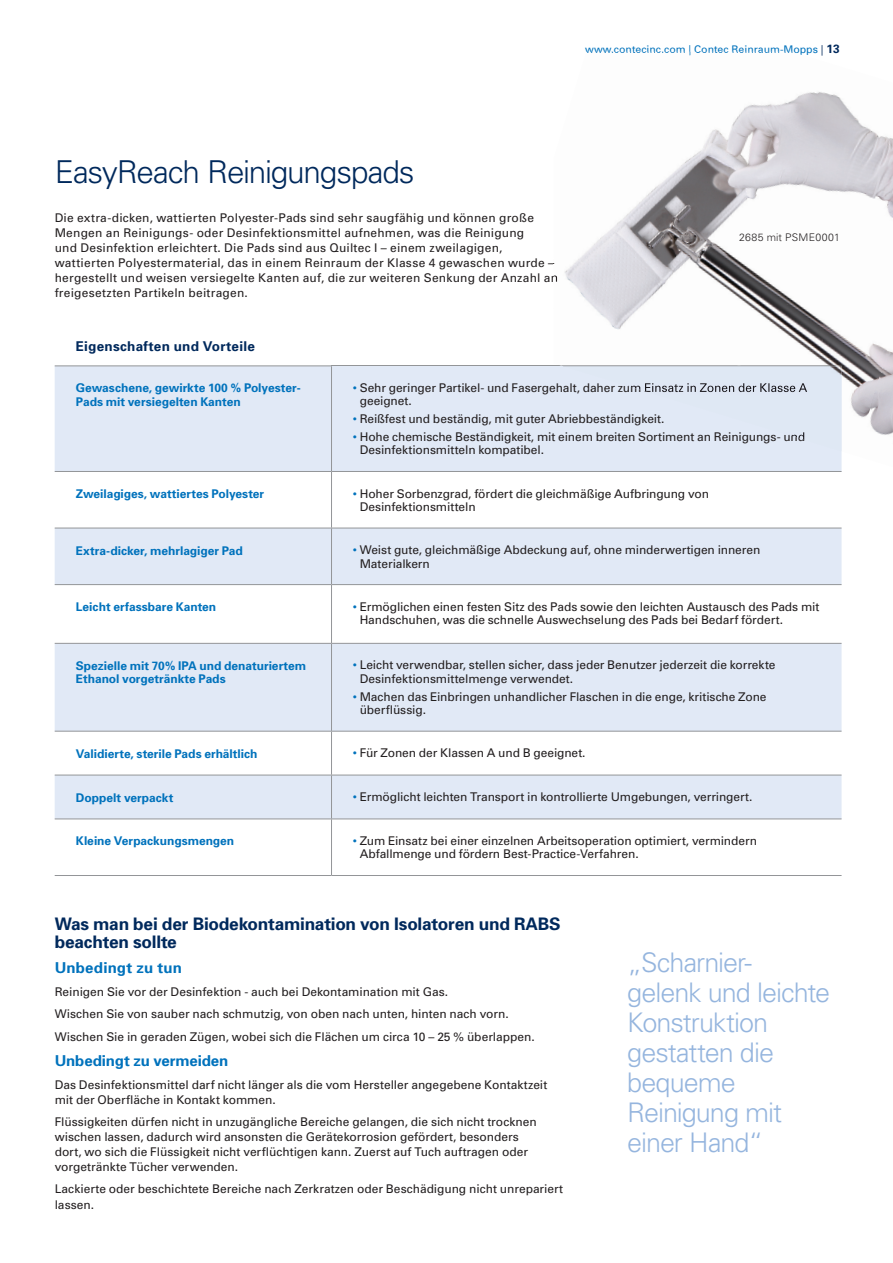
<style>
.page{position:relative;width:893px;height:1263px;background:#fff}
.page>*{position:absolute;margin:0;border:0;box-sizing:border-box;transform-origin:0 0}
.t1{font:300 31.5px "Univers";letter-spacing:-.035em;color:#00295c}
.t2{font:300 27px/30px "Univers";letter-spacing:-.035em;color:#95b5de}
.t3{font:700 17.25px/18px "Univers";letter-spacing:-.015em;color:#00295c}
.t4{font:700 15px "Univers";color:#0072bc}
.t5{font:700 13.5px "Univers";letter-spacing:.02em;color:#00295c}
.t6{font:12px/13.5px "Univers";letter-spacing:-.005em;color:#231f20}
.t7{font:12px/15px "Univers";letter-spacing:.015em;color:#231f20}
.t8{font:700 12px/13.5px "Univers";letter-spacing:-.005em;color:#0072bc}
.t9{font:10.5px "Univers";color:#0072bc}
.t10{font:300 10.5px "Univers";letter-spacing:.025em;color:#231f20}
.s1{color:#00295c}
.s2{font-weight:700;font-size:12px;color:#00295c}
.s3{color:#0072bc}
</style>
<div class="page">
<svg style="left:55px;top:366px;width:786px;height:452px;fill:#e1e9f6"></svg>
<hr style="left:331px;top:366px;width:1px;height:105px;background:#939598">
<hr style="left:55px;top:471px;width:276px;height:1px;background:#939598">
<hr style="left:331px;top:471px;width:510px;height:1px;background:#939598">
<hr style="left:331px;top:471px;width:1px;height:56px;background:#939598">
<hr style="left:55px;top:527px;width:276px;height:1px;background:#939598">
<hr style="left:331px;top:527px;width:510px;height:1px;background:#939598">
<hr style="left:331px;top:528px;width:1px;height:56px;background:#939598">
<hr style="left:55px;top:584px;width:276px;height:1px;background:#939598">
<hr style="left:331px;top:584px;width:510px;height:1px;background:#939598">
<hr style="left:331px;top:585px;width:1px;height:57px;background:#939598">
<hr style="left:55px;top:642px;width:276px;height:1px;background:#939598">
<hr style="left:331px;top:642px;width:510px;height:1px;background:#939598">
<hr style="left:331px;top:643px;width:1px;height:87px;background:#939598">
<hr style="left:55px;top:730px;width:276px;height:1px;background:#939598">
<hr style="left:331px;top:730px;width:510px;height:1px;background:#939598">
<hr style="left:331px;top:731px;width:1px;height:43px;background:#939598">
<hr style="left:55px;top:774px;width:276px;height:1px;background:#939598">
<hr style="left:331px;top:774px;width:510px;height:1px;background:#939598">
<hr style="left:331px;top:775px;width:1px;height:43px;background:#939598">
<hr style="left:55px;top:818px;width:276px;height:1px;background:#939598">
<hr style="left:331px;top:818px;width:510px;height:1px;background:#939598">
<hr style="left:331px;top:819px;width:1px;height:55px;background:#939598">
<hr style="left:55px;top:874px;width:276px;height:1px;background:#939598">
<hr style="left:331px;top:874px;width:510px;height:1px;background:#939598">
<hr style="left:55px;top:365px;width:276px;height:1px;background:#939598">
<hr style="left:331px;top:365px;width:510px;height:1px;background:#939598">
<img style="left:554px;top:55px;width:339px;height:351px">
<img style="left:855px;top:287px;width:38px;height:148px">
<img style="left:841px;top:396px;width:30px;height:59px">
<img style="left:554px;top:308px;width:187px;height:57px">
<img style="left:587px;top:52px;width:215px;height:3px">
<svg style="left:554px;top:258px;width:4px;height:26px"></svg>
<div style="left:563px;top:366px;width:278px;height:85px;background:#e1e9f6"></div>
<img style="left:561px;top:365px;width:280px;height:1px">
<img style="left:618px;top:383px;width:189px;height:11px">
<img style="left:778px;top:432px;width:27px;height:8px">
<p class="t9" style="left:585px;top:43px;width:256px">www.contecinc.com | Contec Reinraum-Mopps <span class="s1">|</span> <span class="s2">13</span></p>
<h1 class="t1" style="left:55px;top:153px;width:361px">EasyReach Reinigungspads</h1>
<p class="t7" style="left:55px;top:210px;width:505px">Die extra-dicken, wattierten Polyester-Pads sind sehr saugfähig und können große Mengen an Reinigungs- oder Desinfektionsmittel aufnehmen, was die Reinigung<br>und Desinfektion erleichtert. Die Pads sind aus Quiltec I – einem zweilagigen, wattierten Polyestermaterial, das in einem Reinraum der Klasse 4 gewaschen wurde – hergestellt und weisen versiegelte Kanten auf, die zur weiteren Senkung der Anzahl an freigesetzten Partikeln beitragen.</p>
<p class="t10" style="left:739px;top:231px;width:102px">2685 mit PSME0001</p>
<p class="t5" style="left:76px;top:338px;width:180px">Eigenschaften und Vorteile</p>
<p class="t8" style="left:76px;top:381px;width:226px">Gewaschene, gewirkte 100 % Polyester-<br>Pads mit versiegelten Kanten</p>
<p class="t6" style="left:360px;top:381px;width:449px;text-indent:-7px"><span class="s3">•</span> Sehr geringer Partikel- und Fasergehalt, daher zum Einsatz in Zonen der Klasse A geeignet.</p>
<p class="t6" style="left:353px;top:412px;width:313px"><span class="s3">•</span> Reißfest und beständig, mit guter Abriebbeständigkeit.</p>
<p class="t6" style="left:360px;top:430px;width:447px;text-indent:-7px"><span class="s3">•</span> Hohe chemische Beständigkeit, mit einem breiten Sortiment an Reinigungs- und<br>Desinfektionsmitteln kompatibel.</p>
<p class="t8" style="left:76px;top:487px;width:190px">Zweilagiges, wattiertes Polyester</p>
<p class="t6" style="left:360px;top:486px;width:351px;text-indent:-7px"><span class="s3">•</span> Hoher Sorbenzgrad, fördert die gleichmäßige Aufbringung von<br>Desinfektionsmitteln</p>
<p class="t8" style="left:76px;top:543px;width:168px">Extra-dicker, mehrlagiger Pad</p>
<p class="t6" style="left:360px;top:543px;width:402px;text-indent:-7px"><span class="s3">•</span> Weist gute, gleichmäßige Abdeckung auf, ohne minderwertigen inneren<br>Materialkern</p>
<p class="t8" style="left:76px;top:600px;width:142px">Leicht erfassbare Kanten</p>
<p class="t6" style="left:360px;top:599px;width:461px;text-indent:-7px"><span class="s3">•</span> Ermöglichen einen festen Sitz des Pads sowie den leichten Austausch des Pads mit<br>Handschuhen, was die schnelle Auswechselung des Pads bei Bedarf fördert.</p>
<p class="t8" style="left:76px;top:658px;width:232px">Spezielle mit 70% IPA und denaturiertem<br>Ethanol vorgetränkte Pads</p>
<p class="t6" style="left:360px;top:658px;width:417px;text-indent:-7px"><span class="s3">•</span> Leicht verwendbar, stellen sicher, dass jeder Benutzer jederzeit die korrekte<br>Desinfektionsmittelmenge verwendet.</p>
<p class="t6" style="left:360px;top:689px;width:408px;text-indent:-7px"><span class="s3">•</span> Machen das Einbringen unhandlicher Flaschen in die enge, kritische Zone überflüssig.</p>
<p class="t8" style="left:76px;top:746px;width:183px">Validierte, sterile Pads erhältlich</p>
<p class="t6" style="left:353px;top:746px;width:234px"><span class="s3">•</span> Für Zonen der Klassen A und B geeignet.</p>
<p class="t8" style="left:76px;top:790px;width:99px">Doppelt verpackt</p>
<p class="t6" style="left:353px;top:790px;width:401px"><span class="s3">•</span> Ermöglicht leichten Transport in kontrollierte Umgebungen, verringert.</p>
<p class="t8" style="left:76px;top:834px;width:160px">Kleine Verpackungsmengen</p>
<p class="t6" style="left:360px;top:833px;width:399px;text-indent:-7px"><span class="s3">•</span> Zum Einsatz bei einer einzelnen Arbeitsoperation optimiert, vermindern<br>Abfallmenge und fördern Best-Practice-Verfahren.</p>
<h3 class="t3" style="left:55px;top:914px;width:507px">Was man bei der Biodekontamination von Isolatoren und RABS beachten sollte</h3>
<p class="t4" style="left:55px;top:958px;width:129px">Unbedingt zu tun</p>
<p class="t6" style="left:55px;top:980px;width:482px;line-height:22.5px">Reinigen Sie vor der Desinfektion - auch bei Dekontamination mit Gas.<br>Wischen Sie von sauber nach schmutzig, von oben nach unten, hinten nach vorn.<br>Wischen Sie in geraden Zügen, wobei sich die Flächen um circa 10 – 25 % überlappen.</p>
<p class="t4" style="left:55px;top:1051px;width:175px">Unbedingt zu vermeiden</p>
<p class="t6" style="left:55px;top:1076px;width:494px;line-height:15px">Das Desinfektionsmittel darf nicht länger als die vom Hersteller angegebene Kontaktzeit mit der Oberfläche in Kontakt kommen.</p>
<p class="t6" style="left:55px;top:1113px;width:484px;line-height:15px">Flüssigkeiten dürfen nicht in unzugängliche Bereiche gelangen, die sich nicht trocknen wischen lassen, dadurch wird ansonsten die Gerätekorrosion gefördert, besonders dort, wo sich die Flüssigkeit nicht verflüchtigen kann. Zuerst auf Tuch auftragen oder vorgetränkte Tücher verwenden.</p>
<p class="t6" style="left:55px;top:1181px;width:510px;line-height:15.8px">Lackierte oder beschichtete Bereiche nach Zerkratzen oder Beschädigung nicht unrepariert lassen.</p>
<h2 class="t2" style="left:627px;top:947px;width:204px">„Scharnier&shy;gelenk und leichte<br>Konstruktion gestatten die bequeme<br>Reinigung mit einer Hand“</h2>
</div>
